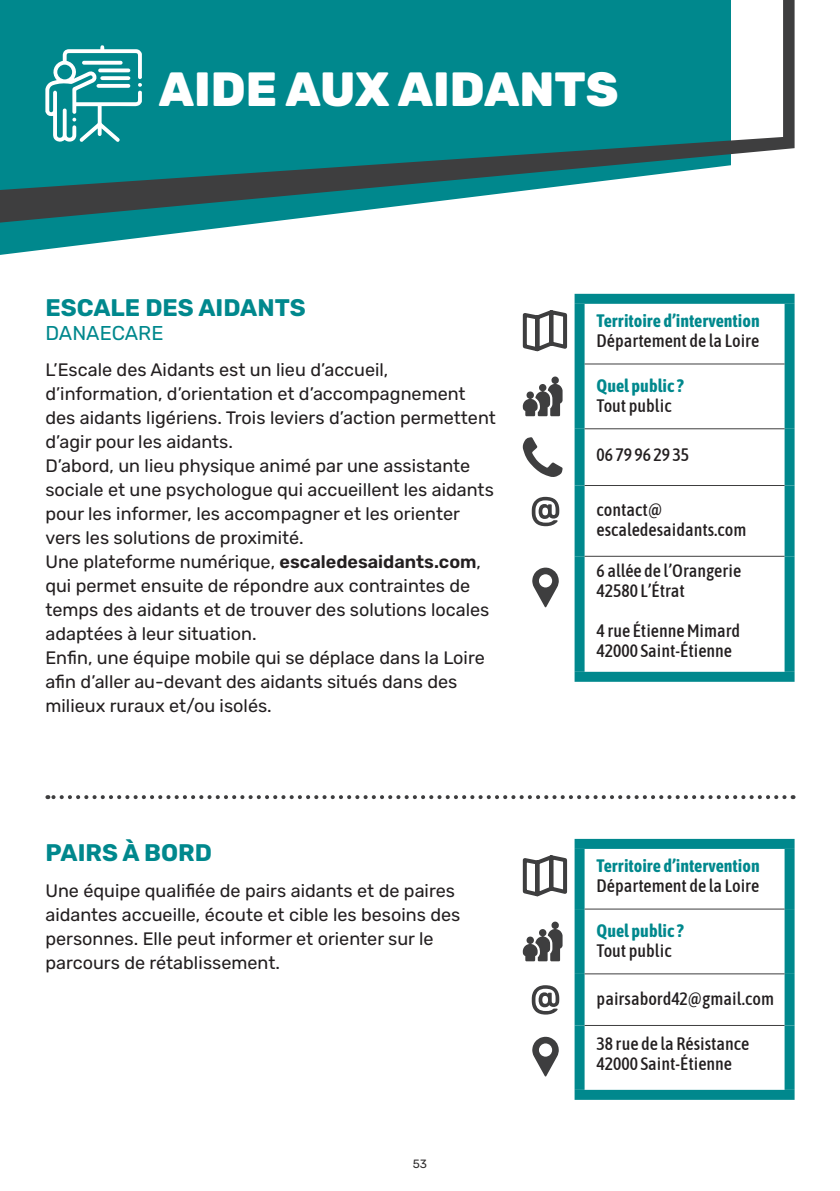
<style>
.page{position:relative;width:840px;height:1191px;background:#fff}
.page>*{position:absolute;margin:0;border:0;box-sizing:border-box;transform-origin:0 0}
.t1{font:800 48px "Rubik";color:#fff}
.t2{font:700 24px "Rubik";color:#00888d}
.t3{font:20px "Rubik";color:#00888d}
.t4{font:18px/24px "Rubik";color:#231f20}
.t5{font:500 18px/20px "Asap Condensed";color:#231f20}
.t6{font:700 18px "Asap Condensed";color:#00888d}
.t7{font:12px "Rubik";color:#312f30}
.s1{font-weight:600}
</style>
<div class="page">
<svg style="left:0;top:223px;width:260px;height:32px"></svg>
<svg style="left:0;top:0;width:794px;height:223px;fill:#00888d"></svg>
<svg style="left:47px;top:795px;width:737px;height:4px"></svg>
<svg style="left:45px;top:45px;width:97px;height:97px"></svg>
<div style="left:574px;top:304px;width:10px;height:60px;background:#00888d"></div>
<div style="left:574px;top:364px;width:10px;height:65px;background:#00888d"></div>
<div style="left:574px;top:429px;width:10px;height:56px;background:#00888d"></div>
<div style="left:574px;top:485px;width:10px;height:71px;background:#00888d"></div>
<div style="left:574px;top:294px;width:220px;height:10px;background:#00888d"></div>
<div style="left:784px;top:304px;width:10px;height:60px;background:#00888d"></div>
<div style="left:784px;top:364px;width:10px;height:65px;background:#00888d"></div>
<div style="left:784px;top:429px;width:10px;height:56px;background:#00888d"></div>
<div style="left:784px;top:485px;width:10px;height:71px;background:#00888d"></div>
<hr style="left:584px;top:364px;width:200px;height:1px;background:#3e3e3f">
<hr style="left:584px;top:428px;width:200px;height:1px;background:#3e3e3f">
<hr style="left:584px;top:485px;width:200px;height:1px;background:#3e3e3f">
<div style="left:574px;top:556px;width:10px;height:116px;background:#00888d"></div>
<hr style="left:584px;top:556px;width:200px;height:1px;background:#3e3e3f">
<div style="left:784px;top:556px;width:10px;height:116px;background:#00888d"></div>
<div style="left:574px;top:672px;width:220px;height:10px;background:#00888d"></div>
<svg style="left:522px;top:310px;width:46px;height:42px"></svg>
<svg style="left:522px;top:376px;width:40px;height:40px"></svg>
<svg style="left:522px;top:437px;width:40px;height:40px"></svg>
<svg style="left:531px;top:497px;width:28px;height:29px"></svg>
<svg style="left:532px;top:567px;width:26px;height:40px"></svg>
<div style="left:574px;top:849px;width:10px;height:60px;background:#00888d"></div>
<div style="left:574px;top:909px;width:10px;height:65px;background:#00888d"></div>
<div style="left:574px;top:974px;width:10px;height:51px;background:#00888d"></div>
<div style="left:574px;top:839px;width:220px;height:10px;background:#00888d"></div>
<div style="left:784px;top:849px;width:10px;height:60px;background:#00888d"></div>
<div style="left:784px;top:909px;width:10px;height:65px;background:#00888d"></div>
<div style="left:784px;top:974px;width:10px;height:51px;background:#00888d"></div>
<hr style="left:584px;top:908px;width:200px;height:1px;background:#3e3e3f">
<hr style="left:584px;top:973px;width:200px;height:1px;background:#3e3e3f">
<div style="left:574px;top:1025px;width:10px;height:64px;background:#00888d"></div>
<hr style="left:584px;top:1025px;width:200px;height:1px;background:#3e3e3f">
<div style="left:784px;top:1025px;width:10px;height:64px;background:#00888d"></div>
<div style="left:574px;top:1089px;width:220px;height:10px;background:#00888d"></div>
<svg style="left:522px;top:855px;width:46px;height:42px"></svg>
<svg style="left:522px;top:921px;width:40px;height:40px"></svg>
<svg style="left:531px;top:985px;width:28px;height:29px"></svg>
<svg style="left:532px;top:1036px;width:26px;height:40px"></svg>
<h1 class="t1" style="left:159px;top:62px;width:460px">AIDE AUX AIDANTS</h1>
<h2 class="t2" style="left:45px;top:294px;width:261px">ESCALE DES AIDANTS</h2>
<p class="t3" style="left:45px;top:322px;width:120px">DANAECARE</p>
<p class="t4" style="left:45px;top:358px;width:452px">L’Escale des Aidants est un lieu d’accueil, d’information, d’orientation et d’accompagnement des aidants ligériens. Trois leviers d’action permettent d’agir pour les aidants.<br>D’abord, un lieu physique animé par une assistante sociale et une psychologue qui accueillent les aidants pour les informer, les accompagner et les orienter vers les solutions de proximité.<br>Une plateforme numérique, <span class="s1">escaledesaidants.com</span>, qui permet ensuite de répondre aux contraintes de temps des aidants et de trouver des solutions locales adaptées à leur situation.<br>Enfin, une équipe mobile qui se déplace dans la Loire afin d’aller au-devant des aidants situés dans des milieux ruraux et/ou isolés.</p>
<h2 class="t2" style="left:45px;top:839px;width:168px">PAIRS À BORD</h2>
<p class="t4" style="left:45px;top:879px;width:416px">Une équipe qualifiée de pairs aidants et de paires aidantes accueille, écoute et cible les besoins des personnes. Elle peut informer et orienter sur le parcours de rétablissement.</p>
<p class="t7" style="left:412px;top:1157px;width:16px">53</p>
<p class="t6" style="left:596px;top:308px;width:165px">Territoire d’intervention</p>
<p class="t5" style="left:596px;top:329px;width:164px">Département de la Loire</p>
<p class="t6" style="left:596px;top:373px;width:89px">Quel public ?</p>
<p class="t5" style="left:596px;top:395px;width:77px">Tout public</p>
<p class="t5" style="left:596px;top:444px;width:94px">06 79 96 29 35</p>
<p class="t5" style="left:596px;top:499px;width:151px">contact@ escaledesaidants.com</p>
<p class="t5" style="left:596px;top:559px;width:146px">6 allée de l’Orangerie<br>42580 L’Étrat</p>
<p class="t5" style="left:596px;top:619px;width:145px">4 rue Étienne Mimard<br>42000 Saint-Étienne</p>
<p class="t6" style="left:596px;top:852px;width:165px">Territoire d’intervention</p>
<p class="t5" style="left:596px;top:874px;width:164px">Département de la Loire</p>
<p class="t6" style="left:596px;top:918px;width:89px">Quel public ?</p>
<p class="t5" style="left:596px;top:940px;width:77px">Tout public</p>
<p class="t5" style="left:596px;top:988px;width:179px">pairsabord42@gmail.com</p>
<p class="t5" style="left:596px;top:1033px;width:154px">38 rue de la Résistance<br>42000 Saint-Étienne</p>
</div>
